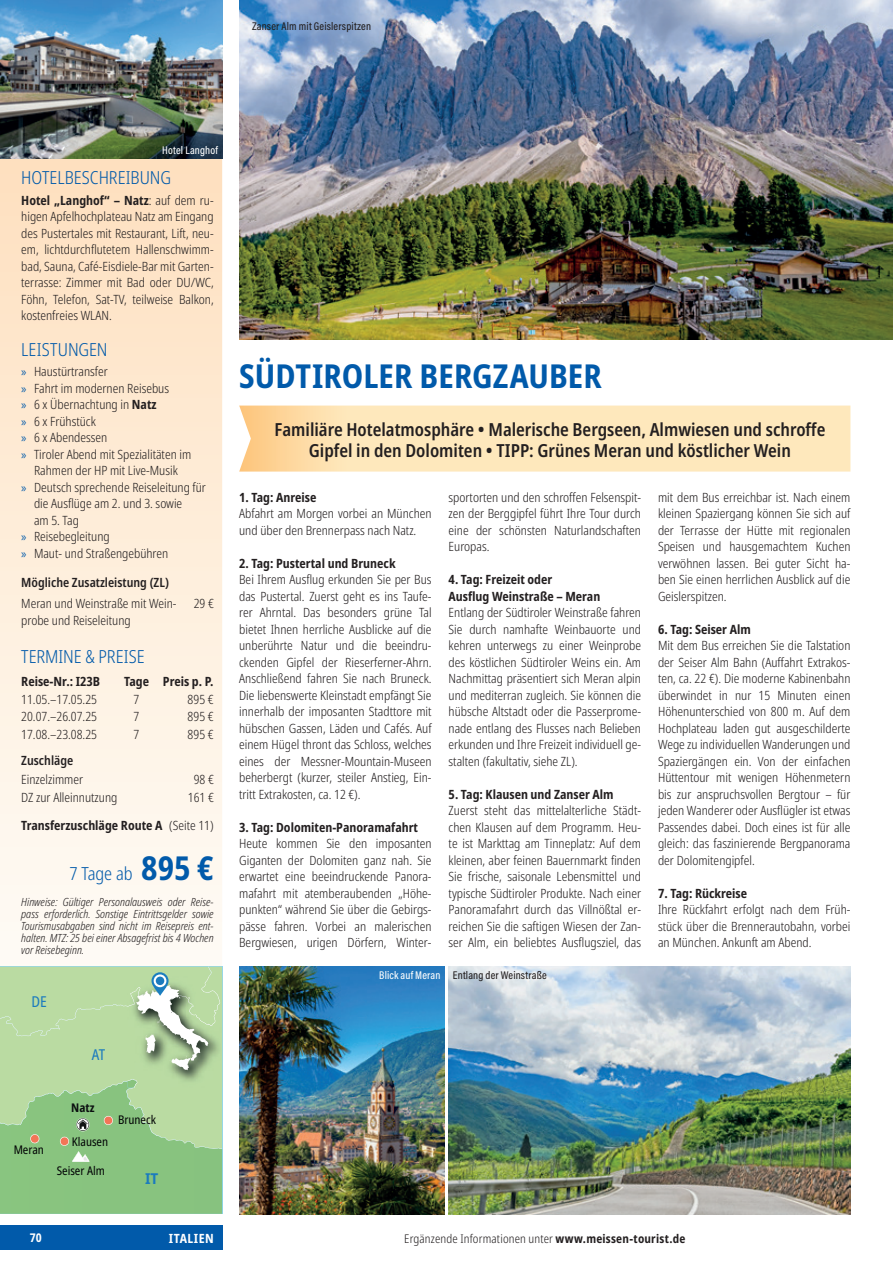
<style>
.page{position:relative;width:893px;height:1263px;background:#fff}
.page>*{position:absolute;margin:0;border:0;box-sizing:border-box;transform-origin:0 0}
.t1{font:700 condensed 33px "Noto Sans";letter-spacing:.005em;color:#015aaa}
.t2{font:600 condensed 18px/21.6px "Noto Sans";color:#231f20;text-align:center}
.t3{font:300 condensed 18px "Noto Sans";color:#015aaa}
.t4{font:condensed 15px "Noto Sans";color:#1b7bbe}
.t5{font:700 semi-condensed 15px "Noto Sans";color:#1b7bbe}
.t6{font:300 condensed 12.75px/16.5px "Noto Sans";color:#231f20;text-align:justify}
.t7{font:700 condensed 12.75px/16.5px "Noto Sans";color:#231f20}
.t8{font:600 condensed 12.75px "Noto Sans";color:#231f20}
.t9{font:700 condensed 12.75px "Noto Sans";letter-spacing:.035em;color:#fff}
.t10{font:300 condensed 12px "Noto Sans";letter-spacing:.015em;color:#231f20}
.t11{font:condensed 12px "Noto Sans";color:#020405}
.t12{font:700 condensed 12px "Noto Sans";color:#0b0f10}
.t13{font:700 condensed 12px "Noto Sans";color:#fff}
.t14{font:italic 300 condensed 11.25px/12px "Noto Sans";color:#231f20;text-align:justify}
.t15{font:500 11.25px "Acumin Pro Cond";letter-spacing:.015em;color:#231f20}
.t16{font:500 11.25px "Acumin Pro Cond";letter-spacing:.015em;color:#fff}
.s1{font-weight:700}
.s2{font-family:"Myriad Pro";font-weight:400;font-stretch:normal;color:#015aaa}
.s3{font-weight:300}
.s4{font-weight:700;font-size:33px}
.s5{color:#fff}
</style>
<div class="page">
<div style="left:0;top:1225px;width:222px;height:25px;background:#015aaa"></div>
<svg style="left:0;top:158px;width:222px;height:809px;background:#fdedda"></svg>
<img style="left:239px;top:0;width:654px;height:340px">
<img style="left:449px;top:967px;width:401px;height:247px">
<img style="left:239px;top:966px;width:205px;height:248px">
<svg style="left:0;top:967px;width:222px;height:247px;background:#a5cf95"></svg>
<svg style="left:154px;top:974px;width:12px;height:13px"></svg>
<div style="left:156px;top:976px;width:8px;height:9px;background:#1b7bbe;border-radius:50%"></div>
<img style="left:0;top:0;width:222px;height:158px">
<svg style="left:239px;top:406px;width:611px;height:66px;background:#fde5b8"></svg>
<p class="t15" style="left:252px;top:18px;width:121px">Zanser Alm mit Geislerspitzen</p>
<p class="t16" style="left:162px;top:143px;width:57px">Hotel Langhof</p>
<h2 class="t3" style="left:21px;top:165px;width:151px">HOTELBESCHREIBUNG</h2>
<p class="t6" style="left:21px;top:192px;width:194px"><span class="s1">Hotel „Langhof“ – Natz</span>: auf dem ru&shy;higen Apfelhochplateau Natz am Eingang des Pustertales mit Restaurant, Lift, neu&shy;em, lichtdurchflutetem Hallenschwimm&shy;bad, Sauna, Café-Eisdiele-Bar mit Garten&shy;terrasse: Zimmer mit Bad oder DU/WC, Föhn, Telefon, Sat-TV, teilweise Balkon, kostenfreies WLAN.</p>
<h2 class="t3" style="left:21px;top:337px;width:88px">LEISTUNGEN</h2>
<p class="t6" style="left:21px;top:364px;width:88px"><span class="s2">»</span> Haustürtransfer</p>
<p class="t6" style="left:21px;top:380px;width:149px"><span class="s2">»</span> Fahrt im modernen Reisebus</p>
<p class="t6" style="left:21px;top:397px;width:137px"><span class="s2">»</span> 6 x Übernachtung in <span class="s1">Natz</span></p>
<p class="t6" style="left:21px;top:413px;width:76px"><span class="s2">»</span> 6 x Frühstück</p>
<p class="t6" style="left:21px;top:430px;width:88px"><span class="s2">»</span> 6 x Abendessen</p>
<p class="t6" style="left:21px;top:446px;width:172px"><span class="s2">»</span> Tiroler Abend mit Spezialitäten im</p>
<p class="t6" style="left:34px;top:463px;width:145px">Rahmen der HP mit Live-Musik</p>
<p class="t6" style="left:21px;top:479px;width:186px"><span class="s2">»</span> Deutsch sprechende Reiseleitung für</p>
<p class="t6" style="left:34px;top:496px;width:150px">die Ausflüge am 2. und 3. sowie</p>
<p class="t6" style="left:34px;top:512px;width:46px">am 5. Tag</p>
<p class="t6" style="left:21px;top:529px;width:90px"><span class="s2">»</span> Reisebegleitung</p>
<p class="t6" style="left:21px;top:545px;width:149px"><span class="s2">»</span> Maut- und Straßengebühren</p>
<p class="t8" style="left:21px;top:573px;width:149px">Mögliche Zusatzleistung (ZL)</p>
<p class="t6" style="left:21px;top:596px;width:157px">Meran und Weinstraße mit Wein&shy;probe und Reiseleitung</p>
<p class="t6" style="left:194px;top:596px;width:22px">29 €</p>
<h2 class="t3" style="left:21px;top:644px;width:125px">TERMINE &amp; PREISE</h2>
<p class="t7" style="left:21px;top:673px;width:80px">Reise-Nr.: I23B</p>
<p class="t7" style="left:124px;top:673px;width:91px">Tage Preis p. P.</p>
<p class="t6" style="left:21px;top:691px;width:77px">11.05.–17.05.25</p>
<p class="t6" style="left:134px;top:691px;width:7px">7</p>
<p class="t6" style="left:188px;top:691px;width:28px">895 €</p>
<p class="t6" style="left:21px;top:709px;width:77px">20.07.–26.07.25</p>
<p class="t6" style="left:134px;top:709px;width:7px">7</p>
<p class="t6" style="left:188px;top:709px;width:28px">895 €</p>
<p class="t6" style="left:21px;top:727px;width:77px">17.08.–23.08.25</p>
<p class="t6" style="left:134px;top:727px;width:7px">7</p>
<p class="t6" style="left:188px;top:727px;width:28px">895 €</p>
<p class="t8" style="left:21px;top:751px;width:54px">Zuschläge</p>
<p class="t6" style="left:21px;top:772px;width:63px">Einzelzimmer</p>
<p class="t6" style="left:194px;top:772px;width:22px">98 €</p>
<p class="t6" style="left:21px;top:789px;width:98px">DZ zur Alleinnutzung</p>
<p class="t6" style="left:188px;top:789px;width:28px">161 €</p>
<p class="t7" style="left:21px;top:817px;width:194px">Transferzuschläge Route A <span class="s3">(Seite 11)</span></p>
<h2 class="t3" style="left:69px;top:861px;width:146px">7 Tage ab <span class="s4">895 €</span></h2>
<p class="t14" style="left:21px;top:897px;width:194px">Hinweise: Gültiger Personalausweis oder Reise&shy;pass erforderlich. Sonstige Eintrittsgelder sowie Tourismusabgaben sind nicht im Reisepreis ent&shy;halten. MTZ: 25 bei einer Absagefrist bis 4 Wochen vor Reisebeginn.</p>
<p class="t4" style="left:31px;top:991px;width:17px">DE</p>
<p class="t4" style="left:92px;top:1044px;width:15px">AT</p>
<p class="t11" style="left:14px;top:1141px;width:32px">Meran</p>
<p class="t12" style="left:71px;top:1099px;width:25px">Natz</p>
<p class="t11" style="left:72px;top:1133px;width:38px">Klausen</p>
<p class="t11" style="left:57px;top:1162px;width:50px">Seiser Alm</p>
<p class="t11" style="left:118px;top:1111px;width:39px">Bruneck</p>
<p class="t5" style="left:145px;top:1168px;width:15px">IT</p>
<h1 class="t1" style="left:239px;top:353px;width:364px">SÜDTIROLER BERGZAUBER</h1>
<h2 class="t2" style="left:275px;top:419px;width:552px">Familiäre Hotelatmosphäre • Malerische Bergseen, Almwiesen und schroffe<br>Gipfel in den Dolomiten • TIPP: Grünes Meran und köstlicher Wein</h2>
<p class="t7" style="left:239px;top:489px;width:79px">1. Tag: Anreise</p>
<p class="t6" style="left:239px;top:506px;width:194px">Abfahrt am Morgen vorbei an München und über den Brennerpass nach Natz.</p>
<p class="t7" style="left:239px;top:555px;width:158px">2. Tag: Pustertal und Bruneck</p>
<p class="t6" style="left:239px;top:572px;width:194px">Bei Ihrem Ausflug erkunden Sie per Bus das Pustertal. Zuerst geht es ins Taufe&shy;rer Ahrntal. Das besonders grüne Tal bietet Ihnen herrliche Ausblicke auf die unberührte Natur und die beeindru&shy;ckenden Gipfel der Rieserferner-Ahrn.<br>Anschließend fahren Sie nach Bruneck.<br>Die liebenswerte Kleinstadt empfängt Sie innerhalb der imposanten Stadttore mit hübschen Gassen, Läden und Cafés. Auf einem Hügel thront das Schloss, welches eines der Messner-Mountain-Museen beherbergt (kurzer, steiler Anstieg, Ein&shy;tritt Extrakosten, ca. 12 €).</p>
<p class="t7" style="left:239px;top:819px;width:180px">3. Tag: Dolomiten-Panoramafahrt</p>
<p class="t6" style="left:239px;top:836px;width:194px">Heute kommen Sie den imposanten Giganten der Dolomiten ganz nah. Sie erwartet eine beeindruckende Panora&shy;mafahrt mit atemberaubenden „Höhe&shy;punkten“ während Sie über die Gebirgs&shy;pässe fahren. Vorbei an malerischen Bergwiesen, urigen Dörfern, Winter-</p>
<p class="t6" style="left:449px;top:489px;width:194px">sportorten und den schroffen Felsenspit&shy;zen der Berggipfel führt Ihre Tour durch eine der schönsten Naturlandschaften Europas.</p>
<p class="t7" style="left:449px;top:571px;width:153px">4. Tag: Freizeit oder<br>Ausflug Weinstraße – Meran</p>
<p class="t6" style="left:449px;top:605px;width:194px">Entlang der Südtiroler Weinstraße fahren Sie durch namhafte Weinbauorte und kehren unterwegs zu einer Weinprobe des köstlichen Südtiroler Weins ein. Am Nachmittag präsentiert sich Meran alpin und mediterran zugleich. Sie können die hübsche Altstadt oder die Passerprome&shy;nade entlang des Flusses nach Belieben erkunden und Ihre Freizeit individuell ge&shy;stalten (fakultativ, siehe ZL).</p>
<p class="t7" style="left:449px;top:786px;width:166px">5. Tag: Klausen und Zanser Alm</p>
<p class="t6" style="left:449px;top:803px;width:194px">Zuerst steht das mittelalterliche Städt&shy;chen Klausen auf dem Programm. Heu&shy;te ist Markttag am Tinneplatz: Auf dem kleinen, aber feinen Bauernmarkt finden Sie frische, saisonale Lebensmittel und typische Südtiroler Produkte. Nach einer Panoramafahrt durch das Villnößtal er&shy;reichen Sie die saftigen Wiesen der Zan&shy;ser Alm, ein beliebtes Ausflugsziel, das</p>
<p class="t15" style="left:379px;top:968px;width:169px"><span class="s5">Blick auf Meran</span> Entlang der Weinstraße</p>
<p class="t6" style="left:658px;top:489px;width:194px">mit dem Bus erreichbar ist. Nach einem kleinen Spaziergang können Sie sich auf der Terrasse der Hütte mit regionalen Speisen und hausgemachtem Kuchen verwöhnen lassen. Bei guter Sicht ha&shy;ben Sie einen herrlichen Ausblick auf die Geislerspitzen.</p>
<p class="t7" style="left:658px;top:621px;width:94px">6. Tag: Seiser Alm</p>
<p class="t6" style="left:658px;top:638px;width:194px">Mit dem Bus erreichen Sie die Talstation der Seiser Alm Bahn (Auffahrt Extrakos&shy;ten, ca. 22 €). Die moderne Kabinenbahn überwindet in nur 15 Minuten einen Höhenunterschied von 800 m. Auf dem Hochplateau laden gut ausgeschilderte Wege zu individuellen Wanderungen und Spaziergängen ein. Von der einfachen Hüttentour mit wenigen Höhenmetern bis zur anspruchsvollen Bergtour – für jeden Wanderer oder Ausflügler ist etwas Passendes dabei. Doch eines ist für alle gleich: das faszinierende Bergpanorama der Dolomitengipfel.</p>
<p class="t7" style="left:658px;top:885px;width:91px">7. Tag: Rückreise</p>
<p class="t6" style="left:658px;top:902px;width:194px">Ihre Rückfahrt erfolgt nach dem Früh&shy;stück über die Brennerautobahn, vorbei an München. Ankunft am Abend.</p>
<p class="t13" style="left:30px;top:1229px;width:13px">70</p>
<p class="t9" style="left:169px;top:1229px;width:46px">ITALIEN</p>
<p class="t10" style="left:404px;top:1230px;width:283px">Ergänzende Informationen unter <span class="s1">www.meissen-tourist.de</span></p>
</div>
